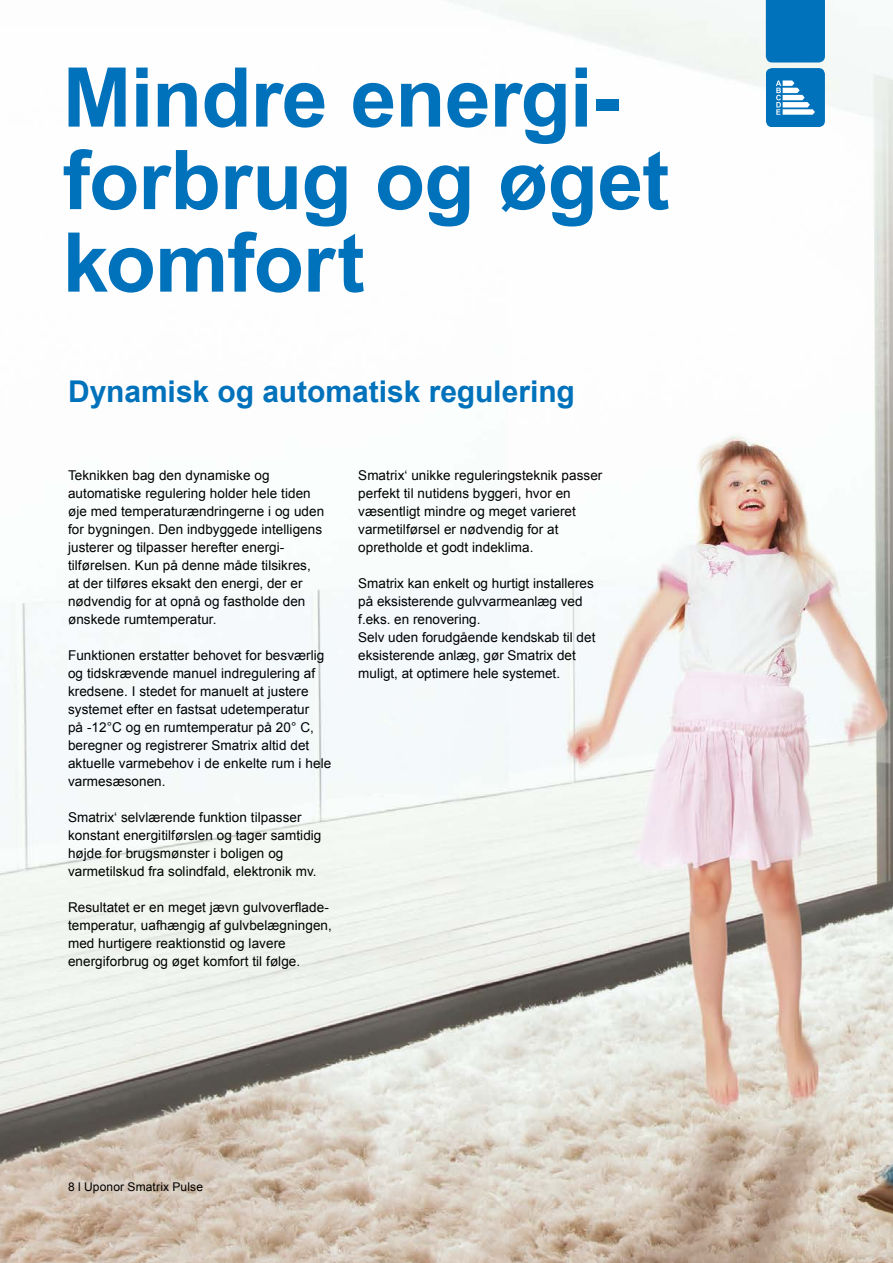
<style>
.page{position:relative;width:893px;height:1263px;background:#fff}
.page>*{position:absolute;margin:0;border:0;box-sizing:border-box;transform-origin:0 0}
.t1{font:700 82.5px/82.5px "Arial";letter-spacing:-.015em;color:#0071bb}
.t2{font:700 30px "Arial";color:#0071bb}
.t3{font:13.5px/18px "Arial";letter-spacing:.005em;color:#000}
.t4{font:12px "Arial";letter-spacing:.015em;color:#000}
</style>
<div class="page">
<img style="left:0;top:0;width:893px;height:1263px">
<svg style="left:766px;top:0;width:59px;height:127px;background:#2283c3"></svg>
<h1 class="t1" style="left:63px;top:59px;width:608px">Mindre energi&shy;forbrug og øget komfort</h1>
<h2 class="t2" style="left:68px;top:372px;width:508px">Dynamisk og automatisk regulering</h2>
<p class="t3" style="left:68px;top:467px;width:258px">Teknikken bag den dynamiske og automatiske regulering holder hele tiden øje med temperaturændringerne i og uden for bygningen. Den indbyggede intelligens justerer og tilpasser herefter energi&shy;tilførelsen. Kun på denne måde tilsikres, at der tilføres eksakt den energi, der er nødvendig for at opnå og fastholde den ønskede rumtemperatur.</p>
<p class="t3" style="left:68px;top:647px;width:265px">Funktionen erstatter behovet for besværlig og tidskrævende manuel indregulering af kredsene. I stedet for manuelt at justere systemet efter en fastsat udetemperatur<br>på -12°C og en rumtemperatur på 20° C, beregner og registrerer Smatrix altid det aktuelle varmebehov i de enkelte rum i hele varmesæsonen.</p>
<p class="t3" style="left:68px;top:809px;width:255px">Smatrix‘ selvlærende funktion tilpasser konstant energitilførslen og tager samtidig højde for brugsmønster i boligen og varmetilskud fra solindfald, elektronik mv.</p>
<p class="t3" style="left:68px;top:899px;width:265px">Resultatet er en meget jævn gulvoverflade&shy;temperatur, uafhængig af gulvbelægningen, med hurtigere reaktionstid og lavere energiforbrug og øget komfort til følge.</p>
<p class="t3" style="left:358px;top:467px;width:246px">Smatrix‘ unikke reguleringsteknik passer perfekt til nutidens byggeri, hvor en væsentligt mindre og meget varieret varmetilførsel er nødvendig for at opretholde et godt indeklima.</p>
<p class="t3" style="left:358px;top:575px;width:239px">Smatrix kan enkelt og hurtigt installeres på eksisterende gulvvarmeanlæg ved f.eks. en renovering.<br>Selv uden forudgående kendskab til det eksisterende anlæg, gør Smatrix det muligt, at optimere hele systemet.</p>
<p class="t4" style="left:68px;top:1179px;width:136px">8 l Uponor Smatrix Pulse</p>
</div>
